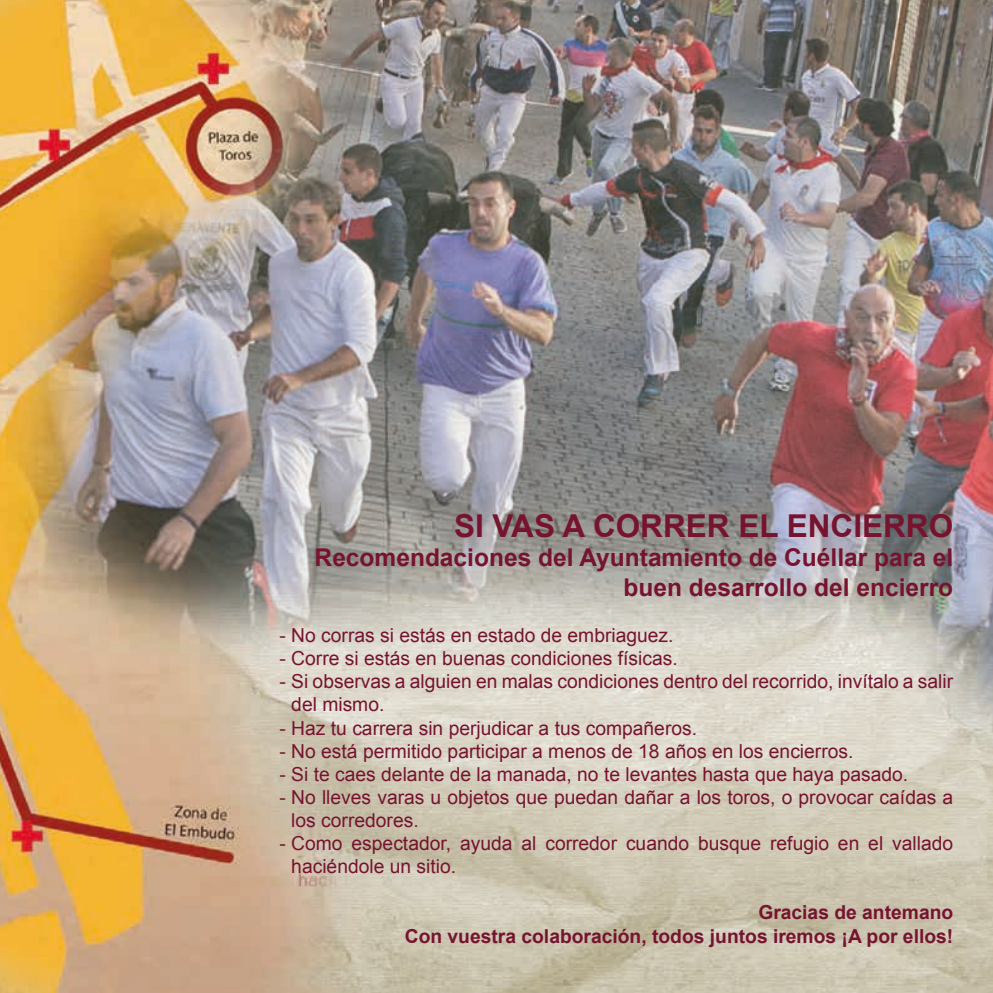
<style>
.page{position:relative;width:993px;height:993px;background:#fff}
.page>*{position:absolute;margin:0;border:0;box-sizing:border-box;transform-origin:0 0}
.t1{font:700 31.5px "Arial";color:#76142f}
.t2{font:700 24.5px/29.4px "Arial";color:#76142f;text-align:right}
.t3{font:19.25px/23.1px "Arial";color:#76142f}
.t4{font:700 19.25px/23.1px "Arial";color:#76142f;text-align:right}
</style>
<div class="page">
<img style="left:0;top:0;width:992px;height:992px">
<h1 class="t1" style="left:454px;top:504px;width:500px">SI VAS A CORRER EL ENCIERRO</h1>
<p class="t2" style="left:314px;top:543px;width:640px">Recomendaciones del Ayuntamiento de Cuéllar para el buen desarrollo del encierro</p>
<p class="t3" style="left:279px;top:623px;width:395px">- No corras si estás en estado de embriaguez.</p>
<p class="t3" style="left:279px;top:646px;width:399px">- Corre si estás en buenas condiciones físicas.</p>
<p class="t3" style="left:291px;top:670px;width:663px;text-indent:-12px">- Si observas a alguien en malas condiciones dentro del recorrido, invítalo a salir del mismo.</p>
<p class="t3" style="left:279px;top:716px;width:419px">- Haz tu carrera sin perjudicar a tus compañeros.</p>
<p class="t3" style="left:279px;top:739px;width:575px">- No está permitido participar a menos de 18 años en los encierros.</p>
<p class="t3" style="left:279px;top:762px;width:630px">- Si te caes delante de la manada, no te levantes hasta que haya pasado.</p>
<p class="t3" style="left:291px;top:785px;width:663px;text-indent:-12px">- No lleves varas u objetos que puedan dañar a los toros, o provocar caídas a los corredores.</p>
<p class="t3" style="left:291px;top:831px;width:663px;text-indent:-12px">- Como espectador, ayuda al corredor cuando busque refugio en el vallado haciéndole un sitio.</p>
<p class="t4" style="left:404px;top:901px;width:549px">Gracias de antemano<br>Con vuestra colaboración, todos juntos iremos ¡A por ellos!</p>
</div>
